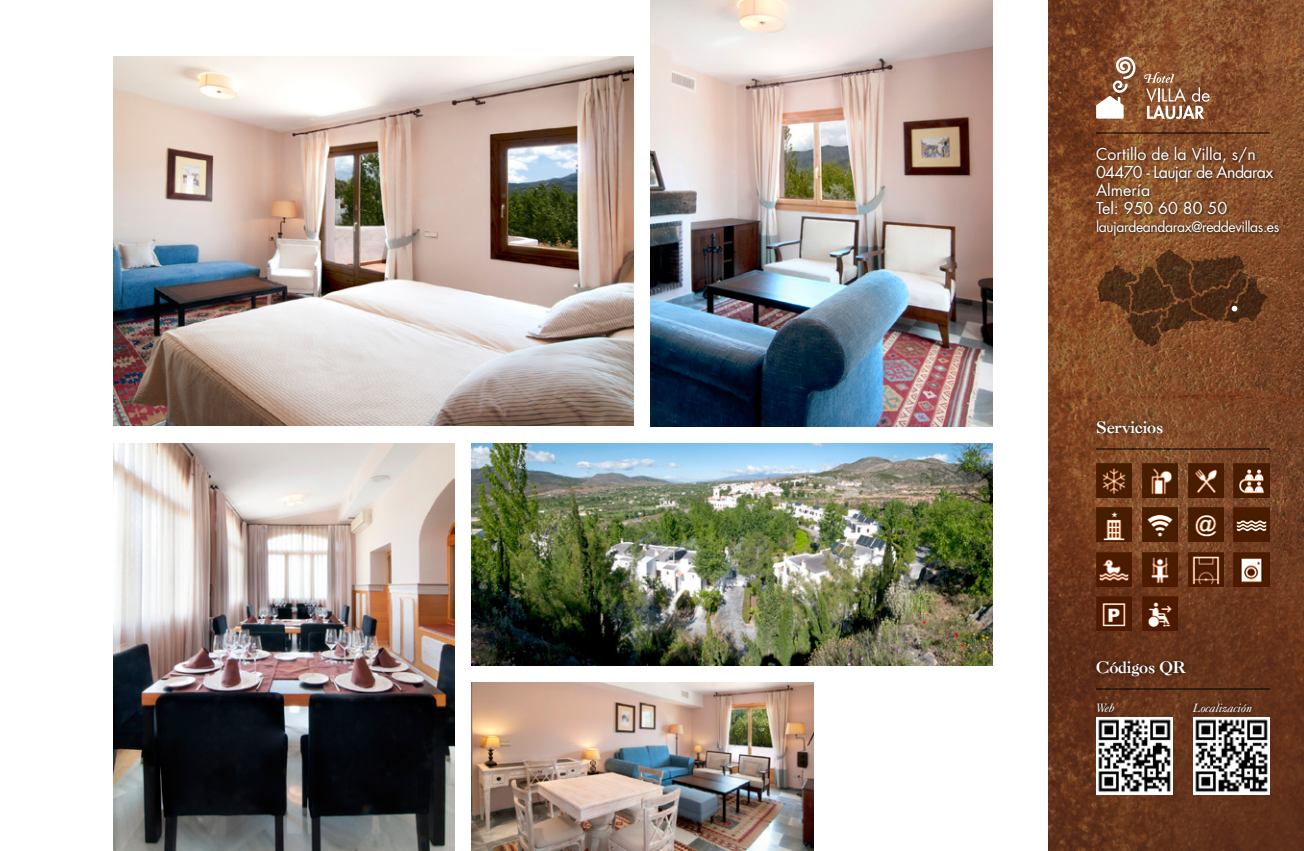
<style>
.page{position:relative;width:1304px;height:851px;background:#fff}
.page>*{position:absolute;margin:0;border:0;box-sizing:border-box;transform-origin:0 0}
.t1{font:16px/18px "Futura CE";color:#fff}
.t2{font:700 16px "Caslon";color:#fff}
.t3{font:14px "Futura CE";letter-spacing:-.03em;color:#fff}
.t4{font:italic 12px "Caslon";color:#fff}
</style>
<div class="page">
<img style="left:472px;top:443px;width:520px;height:222px">
<img style="left:472px;top:682px;width:341px;height:168px">
<img style="left:651px;top:0;width:341px;height:427px">
<img style="left:113px;top:57px;width:521px;height:368px">
<img style="left:113px;top:443px;width:342px;height:407px">
<img style="left:1048px;top:0;width:256px;height:850px">
<img style="left:1193px;top:717px;width:76px;height:77px">
<img style="left:1096px;top:717px;width:76px;height:77px">
<hr style="left:1096px;top:688px;width:173px;height:1px;background:#000">
<div style="left:1091px;top:655px;width:100px;height:27px;background:#000;opacity:.75"></div>
<hr style="left:1096px;top:448px;width:173px;height:1px;background:#000">
<div style="left:1091px;top:415px;width:77px;height:24px;background:#000;opacity:.75"></div>
<div style="left:1092px;top:697px;width:29px;height:20px;background:#000;opacity:.75"></div>
<div style="left:1187px;top:697px;width:70px;height:20px;background:#000;opacity:.75"></div>
<svg style="left:1097px;top:249px;width:171px;height:97px;background:#663d20"></svg>
<svg style="left:1096px;top:57px;width:39px;height:62px"></svg>
<svg style="left:1144px;top:72px;width:66px;height:47px;background:#a2775c"></svg>
<hr style="left:1096px;top:133px;width:173px;height:1px;background:#000">
<div style="left:1094px;top:144px;width:188px;height:94px;background:#000;opacity:.75"></div>
<img style="left:1096px;top:463px;width:35px;height:34px">
<img style="left:1096px;top:507px;width:35px;height:34px">
<img style="left:1142px;top:463px;width:36px;height:34px">
<img style="left:1188px;top:507px;width:35px;height:34px">
<img style="left:1096px;top:552px;width:35px;height:34px">
<img style="left:1142px;top:552px;width:36px;height:34px">
<img style="left:1096px;top:596px;width:35px;height:34px">
<img style="left:1188px;top:552px;width:35px;height:34px">
<img style="left:1234px;top:552px;width:35px;height:34px">
<img style="left:1234px;top:507px;width:35px;height:34px">
<img style="left:1142px;top:596px;width:36px;height:34px">
<img style="left:1188px;top:463px;width:35px;height:34px">
<img style="left:1142px;top:507px;width:36px;height:34px">
<img style="left:1234px;top:463px;width:35px;height:34px">
<p class="t1" style="left:1096px;top:145px;width:179px">Cortillo de la Villa, s/n<br>04470 - Laujar de Andarax<br>Almería<br>Tel: 950 60 80 50</p>
<p class="t3" style="left:1096px;top:218px;width:185px">laujardeandarax@reddevillas.es</p>
<p class="t2" style="left:1096px;top:417px;width:69px">Servicios</p>
<p class="t2" style="left:1096px;top:657px;width:91px">Códigos QR</p>
<p class="t4" style="left:1096px;top:700px;width:20px">Web</p>
<p class="t4" style="left:1193px;top:700px;width:60px">Localización</p>
</div>
